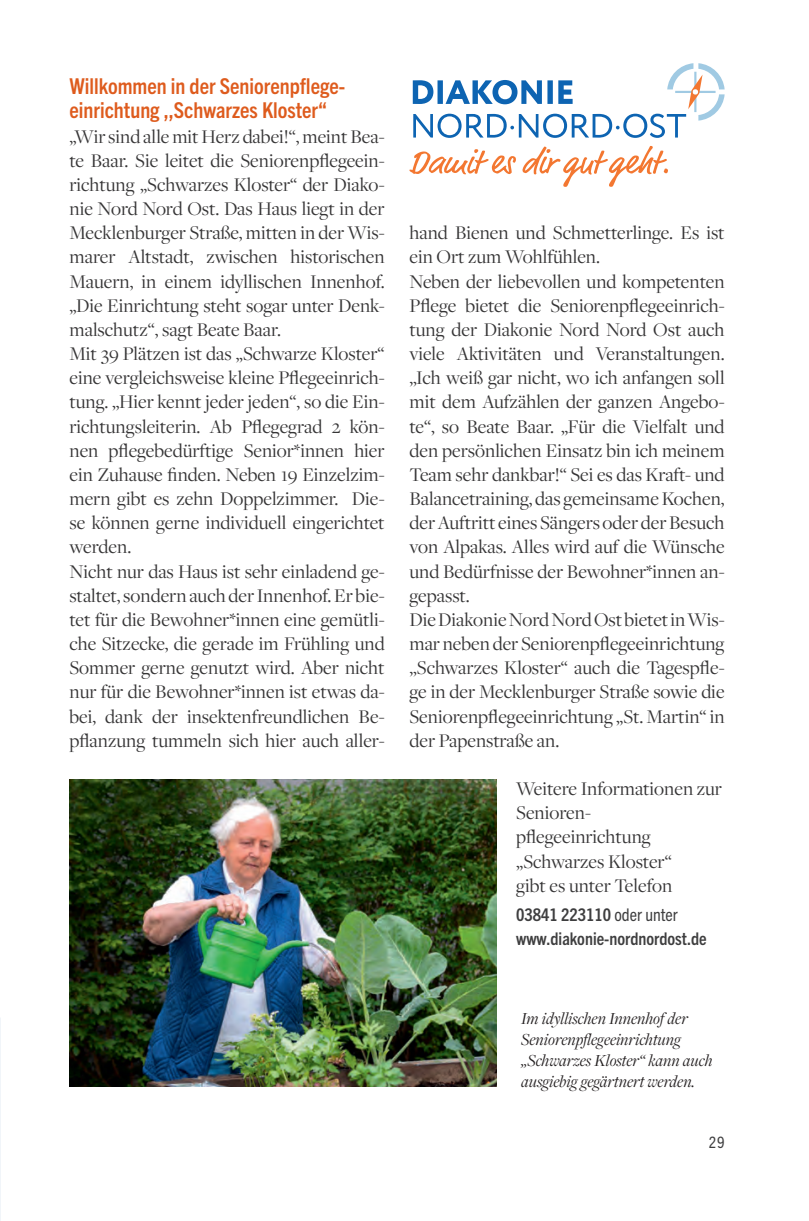
<style>
.page{position:relative;width:809px;height:1221px;background:#fff}
.page>*{position:absolute;margin:0;border:0;box-sizing:border-box;transform-origin:0 0}
.t1{font:700 condensed 21.88px/24.2px "Trade Gothic Next LT Pro";color:#de5b1d}
.t2{font:20.12px/24.2px "Freight Disp Pro";color:#363536}
.t3{font:italic 17.5px/21px "Freight Disp Pro";color:#231f20}
.t4{font:700 condensed 17.5px/24.2px "Trade Gothic Next LT Pro";color:#3e3e3f}
.t5{font:condensed 15.75px "Trade Gothic Next LT Pro";color:#3e3e3f}
.s1{font-weight:400}
</style>
<div class="page">
<img style="left:69px;top:779px;width:427px;height:307px">
<svg style="left:413px;top:63px;width:311px;height:75px"></svg>
<svg style="left:409px;top:146px;width:259px;height:41px"></svg>
<p class="t1" style="left:69px;top:73px;width:277px">Willkommen in der Seniorenpflege&shy;einrichtung ,,Schwarzes Kloster“</p>
<p class="t2" style="left:69px;top:123px;width:317px">„Wir sind alle mit Herz dabei!“, meint Bea&shy;te Baar. Sie leitet die Seniorenpflegeein&shy;richtung „Schwarzes Kloster“ der Diako&shy;nie Nord Nord Ost. Das Haus liegt in der Mecklenburger Straße, mitten in der Wis&shy;marer Altstadt, zwischen historischen Mauern, in einem idyllischen Innenhof. „Die Einrichtung steht sogar unter Denk&shy;malschutz“, sagt Beate Baar.<br>Mit 39 Plätzen ist das „Schwarze Kloster“ eine vergleichsweise kleine Pflegeeinrich&shy;tung. ,,Hier kennt jeder jeden“, so die Ein&shy;richtungsleiterin. Ab Pflegegrad 2 kön&shy;nen pflegebedürftige Senior*innen hier ein Zuhause finden. Neben 19 Einzelzim&shy;mern gibt es zehn Doppelzimmer. Die&shy;se können gerne individuell eingerichtet werden.<br>Nicht nur das Haus ist sehr einladend ge&shy;staltet, sondern auch der Innenhof. Er bie&shy;tet für die Bewohner*innen eine gemütli&shy;che Sitzecke, die gerade im Frühling und Sommer gerne genutzt wird. Aber nicht nur für die Bewohner*innen ist etwas da&shy;bei, dank der insektenfreundlichen Be&shy;pflanzung tummeln sich hier auch aller-</p>
<p class="t2" style="left:409px;top:220px;width:317px">hand Bienen und Schmetterlinge. Es ist ein Ort zum Wohlfühlen.<br>Neben der liebevollen und kompetenten Pflege bietet die Seniorenpflegeeinrich&shy;tung der Diakonie Nord Nord Ost auch viele Aktivitäten und Veranstaltungen. ,,Ich weiß gar nicht, wo ich anfangen soll mit dem Aufzählen der ganzen Angebo&shy;te“, so Beate Baar. „Für die Vielfalt und den persönlichen Einsatz bin ich meinem Team sehr dankbar!“ Sei es das Kraft- und Balancetraining, das gemeinsame Kochen, der Auftritt eines Sängers oder der Besuch von Alpakas. Alles wird auf die Wünsche und Bedürfnisse der Bewohner*innen an&shy;gepasst.<br>Die Diakonie Nord Nord Ost bietet in Wis&shy;mar neben der Seniorenpflegeeinrichtung ,,Schwarzes Kloster“ auch die Tagespfle&shy;ge in der Mecklenburger Straße sowie die Seniorenpflegeeinrichtung „St. Martin“ in der Papenstraße an.</p>
<p class="t2" style="left:516px;top:775px;width:207px">Weitere Informationen zur<br>Senioren&shy;pflegeeinrichtung „Schwarzes Kloster“<br>gibt es unter Telefon</p>
<p class="t4" style="left:516px;top:901px;width:192px">03841 223110 <span class="s1">oder unter </span>www.diakonie-nordnordost.de</p>
<p class="t3" style="left:521px;top:1007px;width:193px">Im idyllischen Innenhof der<br>Seniorenpflegeeinrichtung „Schwarzes Kloster“ kann auch ausgiebig gegärtnert werden.</p>
<p class="t5" style="left:708px;top:1130px;width:17px">29</p>
</div>
